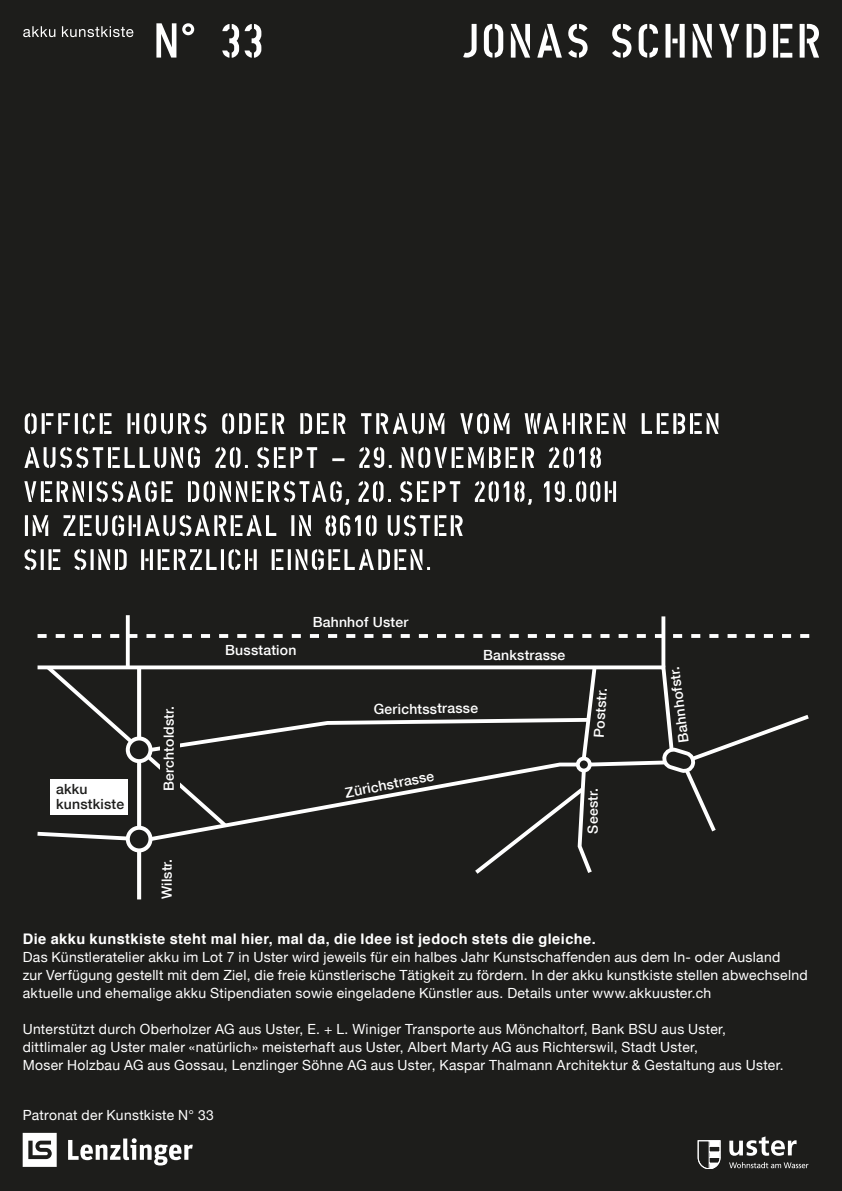
<style>
.page{position:relative;width:842px;height:1191px;background:#1d1d1b}
.page>*{position:absolute;margin:0;border:0;box-sizing:border-box;transform-origin:0 0}
.t1{font:700 14.6px "Helvetica";letter-spacing:.03em;color:#fff}
.t2{font:14px/18px "Helvetica Neue";letter-spacing:.02em;color:#fff}
.t3{font:500 14px "Helvetica Neue";letter-spacing:.015em;color:#fff}
.t4{font:500 14px/15px "Helvetica Neue";letter-spacing:.015em;color:#1d1d1b}
</style>
<div class="page">
<svg style="left:23px;top:26px;width:110px;height:11px"></svg>
<svg style="left:156px;top:23px;width:105px;height:35px"></svg>
<svg style="left:463px;top:24px;width:356px;height:34px"></svg>
<svg style="left:24px;top:549px;width:406px;height:21px"></svg>
<svg style="left:25px;top:515px;width:438px;height:21px"></svg>
<svg style="left:24px;top:481px;width:592px;height:24px"></svg>
<svg style="left:24px;top:447px;width:577px;height:21px"></svg>
<svg style="left:25px;top:413px;width:693px;height:21px"></svg>
<svg style="left:38px;top:634px;width:772px;height:4px"></svg>
<svg style="left:661px;top:616px;width:4px;height:46px"></svg>
<svg style="left:137px;top:877px;width:4px;height:22px"></svg>
<svg style="left:126px;top:616px;width:4px;height:46px"></svg>
<svg style="left:37px;top:662px;width:772px;height:215px"></svg>
<div style="left:128px;top:738px;width:22px;height:23px;background:#1d1d1b;border-radius:50%"></div>
<div style="left:126px;top:736px;width:26px;height:27px;border:4px solid #fff;border-radius:50%"></div>
<div style="left:160px;top:698px;width:19px;height:98px;background:#1d1d1b"></div>
<svg style="left:729px;top:1136px;width:67px;height:19px"></svg>
<svg style="left:729px;top:1162px;width:79px;height:6px"></svg>
<svg style="left:698px;top:1140px;width:22px;height:29px"></svg>
<svg style="left:23px;top:1132px;width:170px;height:34px"></svg>
<p class="t4" style="left:56px;top:781px;width:70px">akku kunstkiste</p>
<p class="t3" style="left:160px;top:791px;width:87px;rotate:-90deg">Berchtoldstr.</p>
<p class="t3" style="left:159px;top:899px;width:42px;rotate:-90deg">Wilstr.</p>
<p class="t3" style="left:225px;top:641px;width:73px">Busstation</p>
<p class="t3" style="left:313px;top:613px;width:97px">Bahnhof Uster</p>
<p class="t3" style="left:483px;top:646px;width:84px">Bankstrasse</p>
<p class="t3" style="left:374px;top:701px;width:106px;rotate:-1deg">Gerichtsstrasse</p>
<p class="t3" style="left:344px;top:784px;width:92px;rotate:-11deg">Zürichstrasse</p>
<p class="t3" style="left:590px;top:737px;width:52px;rotate:-86deg">Poststr.</p>
<p class="t3" style="left:584px;top:833px;width:47px;rotate:-90deg">Seestr.</p>
<p class="t3" style="left:675px;top:743px;width:78px;rotate:-97deg">Bahnhofstr.</p>
<p class="t1" style="left:23px;top:927px;width:575px">Die akku kunstkiste steht mal hier, mal da, die Idee ist jedoch stets die gleiche.</p>
<p class="t2" style="left:23px;top:948px;width:787px">Das Künstleratelier akku im Lot 7 in Uster wird jeweils für ein halbes Jahr Kunstschaffenden aus dem In- oder Ausland<br>zur Verfügung gestellt mit dem Ziel, die freie künstlerische Tätigkeit zu fördern. In der akku kunstkiste stellen abwechselnd aktuelle und ehemalige akku Stipendiaten sowie eingeladene Künstler aus. Details unter www.akkuuster.ch</p>
<p class="t2" style="left:23px;top:1020px;width:762px">Unterstützt durch Oberholzer AG aus Uster, E. + L. Winiger Transporte aus Mönchaltorf, Bank BSU aus Uster, dittlimaler ag Uster maler «natürlich» meisterhaft aus Uster, Albert Marty AG aus Richterswil, Stadt Uster,<br>Moser Holzbau AG aus Gossau, Lenzlinger Söhne AG aus Uster, Kaspar Thalmann Architektur &amp; Gestaltung aus Uster.</p>
<p class="t2" style="left:23px;top:1106px;width:193px">Patronat der Kunstkiste N° 33</p>
</div>
